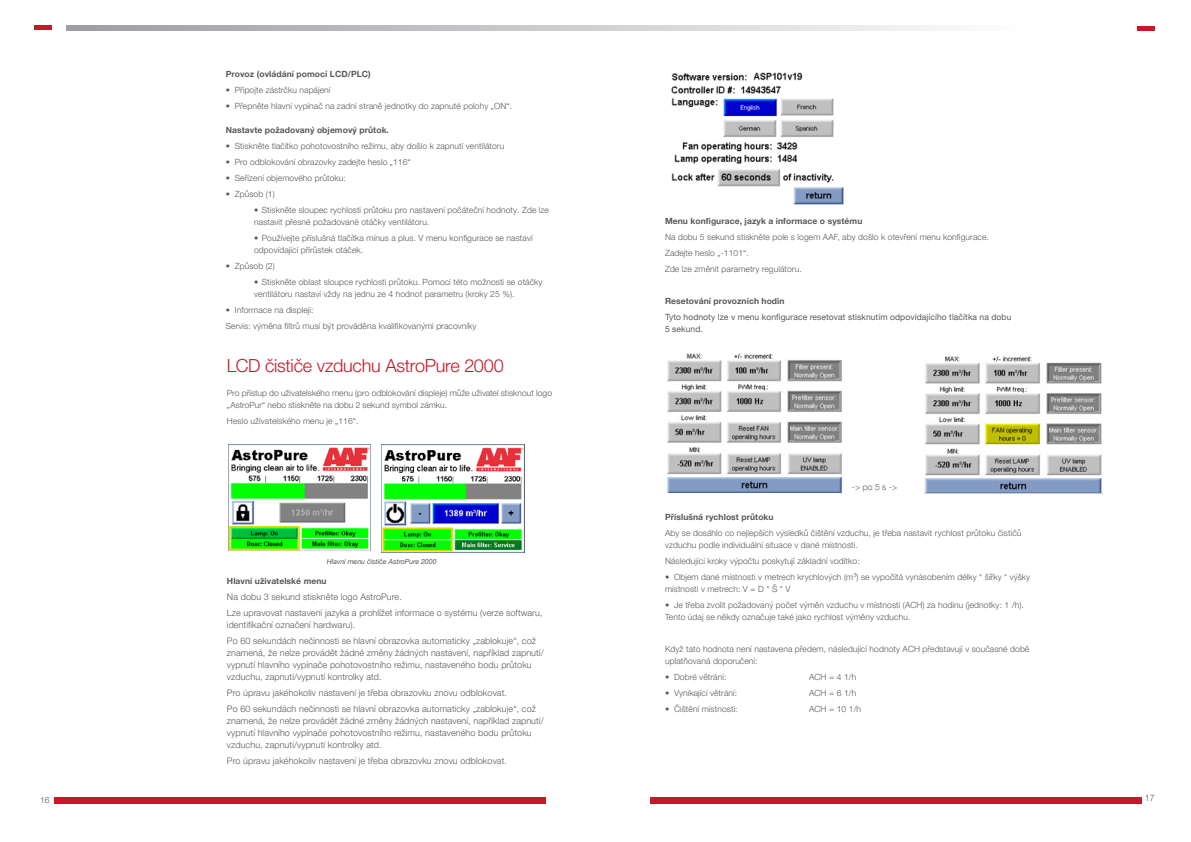
<style>
.page{position:relative;width:1191px;height:842px;background:#fff}
.page>*{position:absolute;margin:0;border:0;box-sizing:border-box;transform-origin:0 0}
.Chart_headers{font:300 18px "Helvetica Neue LT Pro";letter-spacing:-.015em;color:#c81727}
.Text{font:300 9px/12px "Helvetica Neue LT Pro";letter-spacing:.01em;color:#57585a}
.Text-2{font:300 8.5px/12px "Helvetica Neue LT Pro";letter-spacing:.01em;color:#57585a}
.Text-3{font:700 8.5px "Helvetica Neue LT Pro";letter-spacing:.01em;color:#57585a}
.Chart_headers-2{font:300 8.5px/12px "Helvetica Neue LT Pro";letter-spacing:.005em;color:#57585a}
.Text-4{font:8.5px/12px "Helvetica Neue LT Pro";letter-spacing:.01em;color:#57585a}
.Tabel_-_Heading_link{font:300 8.5px "Helvetica Neue LT Pro";color:#57585a}
.Heading_bold{font:italic 7px "Helvetica Neue LT Pro";letter-spacing:-.005em;color:#57585a}
</style>
<div class="page">
<div style="left:54px;top:797px;width:492px;height:7px;background:#c81727"></div>
<div style="left:649px;top:797px;width:492px;height:7px;background:#c81727"></div>
<div style="left:1137px;top:26px;width:17px;height:5px;background:#c81727"></div>
<hr style="left:34px;top:26px;width:18px;height:4px;background:#c81727">
<svg style="left:66px;top:26px;width:872px;height:4px;background:#c7c8ca"></svg>
<img style="left:228px;top:444px;width:142px;height:106px">
<img style="left:381px;top:444px;width:144px;height:108px">
<img style="left:671px;top:72px;width:172px;height:133px">
<img style="left:667px;top:353px;width:175px;height:139px">
<img style="left:924px;top:356px;width:178px;height:137px">
<p class="Tabel_-_Heading_link" style="left:40px;top:795px;width:11px">16</p>
<p class="Text-3" style="left:226px;top:69px;width:146px">Provoz (ovládání pomocí LCD/PLC)</p>
<p class="Text-2" style="left:226px;top:84px;width:106px">• Připojte zástrčku napájení</p>
<p class="Text-2" style="left:226px;top:100px;width:288px">• Přepněte hlavní vypínač na zadní straně jednotky do zapnuté polohy „ON“.</p>
<p class="Text-3" style="left:226px;top:125px;width:165px">Nastavte požadovaný objemový průtok.</p>
<p class="Text-2" style="left:226px;top:140px;width:280px">• Stiskněte tlačítko pohotovostního režimu, aby došlo k zapnutí ventilátoru</p>
<p class="Text-2" style="left:226px;top:156px;width:186px">• Pro odblokování obrazovky zadejte heslo „116“</p>
<p class="Text-2" style="left:226px;top:172px;width:122px">• Seřízení objemového průtoku:</p>
<p class="Text-2" style="left:226px;top:188px;width:50px">• Způsob (1)</p>
<p class="Text-2" style="left:254px;top:204px;width:296px">• Stiskněte sloupec rychlosti průtoku pro nastavení počáteční hodnoty. Zde lze nastavit přesné požadované otáčky ventilátoru.</p>
<p class="Text-2" style="left:254px;top:232px;width:280px">• Používejte příslušná tlačítka mínus a plus. V menu konfigurace se nastaví odpovídající přírůstek otáček.</p>
<p class="Text-2" style="left:226px;top:260px;width:50px">• Způsob (2)</p>
<p class="Text-2" style="left:254px;top:276px;width:290px">• Stiskněte oblast sloupce rychlosti průtoku. Pomocí této možnosti se otáčky ventilátoru nastaví vždy na jednu ze 4 hodnot parametru (kroky 25 %).</p>
<p class="Text-2" style="left:226px;top:304px;width:89px">• Informace na displeji:</p>
<p class="Text-2" style="left:226px;top:320px;width:252px">Servis: výměna filtrů musí být prováděna kvalifikovanými pracovníky</p>
<p class="Chart_headers" style="left:227px;top:354px;width:278px">LCD čističe vzduchu AstroPure 2000</p>
<p class="Chart_headers-2" style="left:227px;top:386px;width:327px">Pro přístup do uživatelského menu (pro odblokování displeje) může uživatel stisknout logo „AstroPur“ nebo stiskněte na dobu 2 sekund symbol zámku.</p>
<p class="Text-2" style="left:227px;top:414px;width:133px">Heslo uživatelského menu je „116“.</p>
<p class="Heading_bold" style="left:327px;top:557px;width:111px">Hlavní menu čističe AstroPure 2000</p>
<p class="Text-3" style="left:227px;top:575px;width:101px">Hlavní uživatelské menu</p>
<p class="Text" style="left:227px;top:590px;width:176px">Na dobu 3 sekund stiskněte logo AstroPure.</p>
<p class="Text" style="left:227px;top:606px;width:317px">Lze upravovat nastavení jazyka a prohlížet informace o systému (verze softwaru, identifikační označení hardwaru).</p>
<p class="Text" style="left:227px;top:634px;width:318px">Po 60 sekundách nečinnosti se hlavní obrazovka automaticky „zablokuje“, což znamená, že nelze provádět žádné změny žádných nastavení, například zapnutí/ vypnutí hlavního vypínače pohotovostního režimu, nastaveného bodu průtoku vzduchu, zapnutí/vypnutí kontrolky atd.</p>
<p class="Text" style="left:227px;top:686px;width:281px">Pro úpravu jakéhokoliv nastavení je třeba obrazovku znovu odblokovat.</p>
<p class="Text" style="left:227px;top:702px;width:318px">Po 60 sekundách nečinnosti se hlavní obrazovka automaticky „zablokuje“, což znamená, že nelze provádět žádné změny žádných nastavení, například zapnutí/ vypnutí hlavního vypínače pohotovostního režimu, nastaveného bodu průtoku vzduchu, zapnutí/vypnutí kontrolky atd.</p>
<p class="Text" style="left:227px;top:754px;width:281px">Pro úpravu jakéhokoliv nastavení je třeba obrazovku znovu odblokovat.</p>
<p class="Text-3" style="left:665px;top:216px;width:199px">Menu konfigurace, jazyk a informace o systému</p>
<p class="Text-2" style="left:665px;top:231px;width:325px">Na dobu 5 sekund stiskněte pole s logem AAF, aby došlo k otevření menu konfigurace.</p>
<p class="Text-2" style="left:665px;top:247px;width:85px">Zadejte heslo „-1101“.</p>
<p class="Text-2" style="left:665px;top:263px;width:138px">Zde lze změnit parametry regulátoru.</p>
<p class="Text-3" style="left:665px;top:296px;width:121px">Resetování provozních hodin</p>
<p class="Text-4" style="left:665px;top:311px;width:348px">Tyto hodnoty lze v menu konfigurace resetovat stisknutím odpovídajícího tlačítka na dobu<br>5 sekund.</p>
<p class="Text-2" style="left:852px;top:481px;width:47px">-&gt; po 5 s -&gt;</p>
<p class="Text-3" style="left:665px;top:512px;width:110px">Příslušná rychlost průtoku</p>
<p class="Text-2" style="left:665px;top:527px;width:358px">Aby se dosáhlo co nejlepších výsledků čištění vzduchu, je třeba nastavit rychlost průtoku čističů vzduchu podle individuální situace v dané místnosti.</p>
<p class="Text-2" style="left:665px;top:555px;width:196px">Následující kroky výpočtu poskytují základní vodítko:</p>
<p class="Text-2" style="left:665px;top:571px;width:367px">• Objem dané místnosti v metrech krychlových (m³) se vypočítá vynásobením délky * šířky * výšky místnosti v metrech: V = D * Š * V</p>
<p class="Text-2" style="left:665px;top:599px;width:360px">• Je třeba zvolit požadovaný počet výměn vzduchu v místnosti (ACH) za hodinu (jednotky: 1 /h).<br>Tento údaj se někdy označuje také jako rychlost výměny vzduchu.</p>
<p class="Text-2" style="left:665px;top:643px;width:366px">Když tato hodnota není nastavena předem, následující hodnoty ACH představují v současné době uplatňovaná doporučení:</p>
<p class="Text-2" style="left:665px;top:671px;width:63px">• Dobré větrání:</p>
<p class="Text-2" style="left:809px;top:671px;width:49px">ACH = 4 1/h</p>
<p class="Text-2" style="left:665px;top:687px;width:74px">• Vynikající větrání:</p>
<p class="Text-2" style="left:809px;top:687px;width:49px">ACH = 6 1/h</p>
<p class="Text-2" style="left:665px;top:703px;width:74px">• Čištění místnosti:</p>
<p class="Text-2" style="left:809px;top:703px;width:54px">ACH = 10 1/h</p>
<p class="Text" style="left:1145px;top:792px;width:12px">17</p>
</div>
